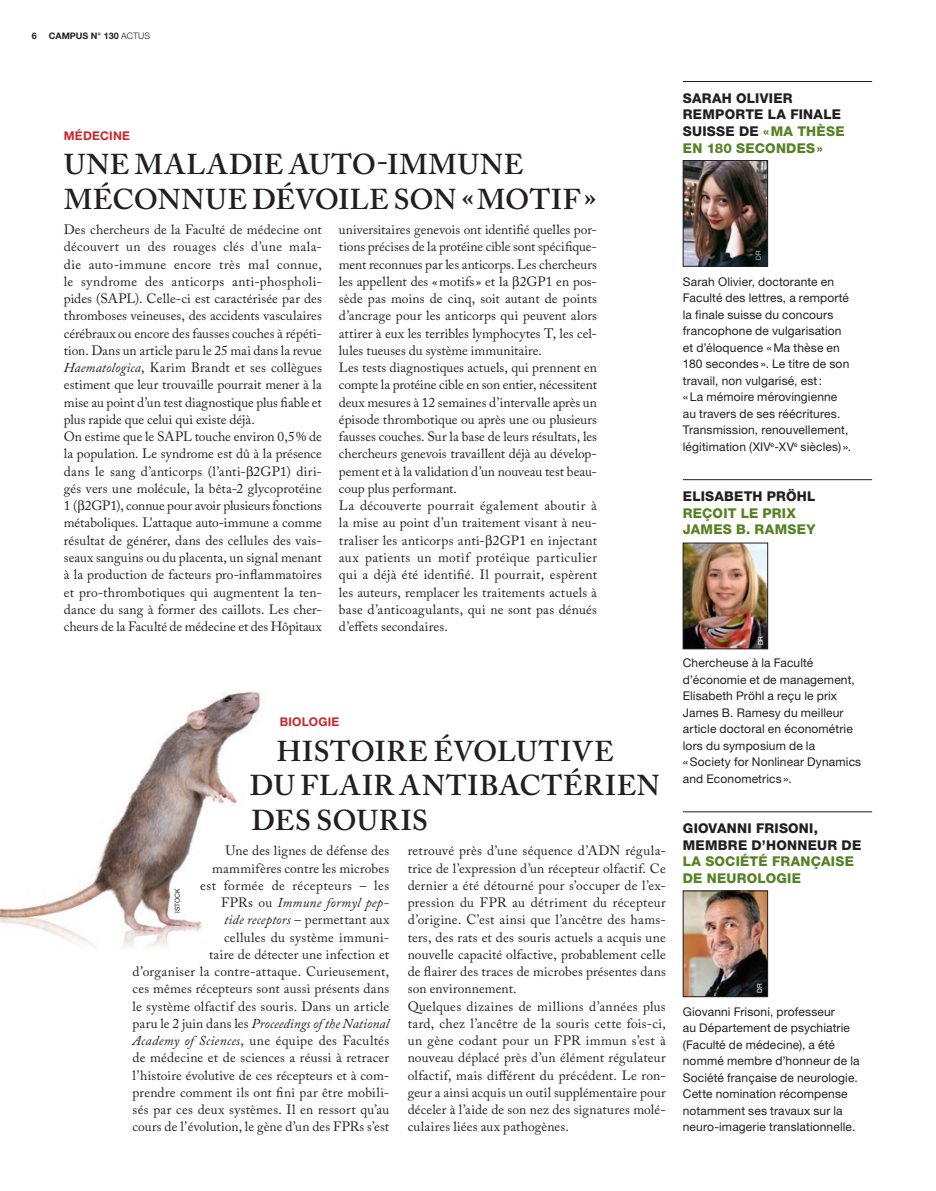
<style>
.page{position:relative;width:936px;height:1191px;background:#fff}
.page>*{position:absolute;margin:0;border:0;box-sizing:border-box;transform-origin:0 0}
._04_titre{font:600 28.5px/34.5px "Adobe Caslon Pro";letter-spacing:.015em;color:#231f20}
.texte_normal{font:13.5px/17.2px "Adobe Caslon Pro";letter-spacing:.01em;color:#231f20;text-align:justify}
._09_titre_brève_noir{font:800 13.5px/16.5px "Helvetica Neue";letter-spacing:.02em;color:#231f20}
._09_titre_brève_noir-2{font:800 13.5px/16.5px "Helvetica Neue";letter-spacing:.02em;color:#568225}
._10_texte_brève{font:12px/16.5px "Helvetica Neue";letter-spacing:.01em;color:#231f20}
._02_mot-clé_rouge{font:700 12px "Helvetica Neue";letter-spacing:.02em;color:#d1232a}
.folio_gauche{font:700 9px "Helvetica Neue";color:#231f20}
.crédit{font:6.75px "Helvetica Neue";letter-spacing:.01em;color:#231f20}
.t1{font:6.75px "Helvetica Neue";color:#fff}
.t2{font:300 6.75px "Helvetica Neue";color:#fff}
.s1{font-weight:300}
.s2{font-style:italic}
.s3{color:#568225}
.s4{color:#231f20}
</style>
<div class="page">
<hr style="left:682px;top:81px;width:190px;height:1px;background:#231f20">
<hr style="left:682px;top:479px;width:190px;height:1px;background:#231f20">
<hr style="left:682px;top:811px;width:190px;height:1px;background:#231f20">
<img style="left:684px;top:162px;width:81px;height:102px">
<div style="left:682px;top:160px;width:85px;height:106px;border:1px solid #231f20"></div>
<img style="left:684px;top:545px;width:81px;height:102px">
<div style="left:682px;top:543px;width:85px;height:106px;border:1px solid #231f20"></div>
<img style="left:684px;top:892px;width:81px;height:103px">
<div style="left:682px;top:890px;width:85px;height:107px;border:1px solid #231f20"></div>
<img style="left:0;top:691px;width:263px;height:256px">
<p class="folio_gauche" style="left:32px;top:30px;width:7px">6</p>
<p class="folio_gauche" style="left:49px;top:30px;width:103px">CAMPUS N° 130 <span class="s1">ACTUS</span></p>
<p class="_02_mot-clé_rouge" style="left:64px;top:128px;width:68px">MÉDECINE</p>
<p class="_04_titre" style="left:64px;top:147px;width:533px">UNE MALADIE AUTO-IMMUNE<br>MÉCONNUE DÉVOILE SON «MOTIF»</p>
<p class="texte_normal" style="left:64px;top:221px;width:259px">Des chercheurs de la Faculté de médecine ont découvert un des rouages clés d’une mala&shy;die auto-immune encore très mal connue, le syndrome des anticorps anti-phospholi&shy;pides (SAPL). Celle-ci est caractérisée par des thromboses veineuses, des accidents vasculaires cérébraux ou encore des fausses couches à répéti&shy;tion. Dans un article paru le 25 mai dans la revue <span class="s2">Haematologica</span>, Karim Brandt et ses collègues estiment que leur trouvaille pourrait mener à la mise au point d’un test diagnostique plus fiable et plus rapide que celui qui existe déjà.</p>
<p class="texte_normal" style="left:64px;top:428px;width:259px">On estime que le SAPL touche environ 0,5% de la population. Le syndrome est dû à la présence dans le sang d’anticorps (l’anti- 2GP1) diri&shy;gés vers une molécule, la bêta-2 glycoprotéine 1 ( 2GP1), connue pour avoir plusieurs fonctions métaboliques. L'attaque auto-immune a comme résultat de générer, dans des cellules des vais&shy;seaux sanguins ou du placenta, un signal menant à la production de facteurs pro-inflammatoires et pro-thrombotiques qui augmentent la ten&shy;dance du sang à former des caillots. Les cher&shy;cheurs de la Faculté de médecine et des Hôpitaux</p>
<p class="texte_normal" style="left:339px;top:221px;width:260px">universitaires genevois ont identifié quelles por&shy;tions précises de la protéine cible sont spécifique&shy;ment reconnues par les anticorps. Les chercheurs les appellent des «motifs» et la 2GP1 en pos&shy;sède pas moins de cinq, soit autant de points d’ancrage pour les anticorps qui peuvent alors attirer à eux les terribles lymphocytes T, les cel&shy;lules tueuses du système immunitaire.</p>
<p class="texte_normal" style="left:339px;top:359px;width:259px">Les tests diagnostiques actuels, qui prennent en compte la protéine cible en son entier, nécessitent deux mesures à 12 semaines d’intervalle après un épisode thrombotique ou après une ou plusieurs fausses couches. Sur la base de leurs résultats, les chercheurs genevois travaillent déjà au dévelop&shy;pement et à la validation d’un nouveau test beau&shy;coup plus performant.</p>
<p class="texte_normal" style="left:339px;top:497px;width:259px">La découverte pourrait également aboutir à la mise au point d’un traitement visant à neu&shy;traliser les anticorps anti- 2GP1 en injectant aux patients un motif protéique particulier qui a déjà été identifié. Il pourrait, espèrent les auteurs, remplacer les traitements actuels à base d’anticoagulants, qui ne sont pas dénués d’effets secondaires.</p>
<p class="_02_mot-clé_rouge" style="left:280px;top:714px;width:61px">BIOLOGIE</p>
<p class="_04_titre" style="left:250px;top:733px;width:411px;text-indent:27px">HISTOIRE ÉVOLUTIVE<br>DU FLAIR ANTIBACTÉRIEN<br>DES SOURIS</p>
<p class="texte_normal" style="left:133px;top:842px;width:258px;text-align:right">Une des lignes de défense des<br>mammifères contre les microbes<br>est formée de récepteurs – les<br>FPRs ou <span class="s2">Immune formyl pep-<br>tide receptors</span> – permettant aux<br>cellules du système immuni-<br>taire de détecter une infection et<br>d’organiser la contre-attaque. Curieusement, ces mêmes récepteurs sont aussi présents dans le système olfactif des souris. Dans un article paru le 2 juin dans les <span class="s2">Proceedings of the National Academy of Sciences</span>, une équipe des Facultés de médecine et de sciences a réussi à retracer l’histoire évolutive de ces récepteurs et à com&shy;prendre comment ils ont fini par être mobili&shy;sés par ces deux systèmes. Il en ressort qu’au cours de l’évolution, le gène d’un des FPRs s’est</p>
<p class="texte_normal" style="left:407px;top:842px;width:259px">retrouvé près d’une séquence d’ADN régula&shy;trice de l’expression d’un récepteur olfactif. Ce dernier a été détourné pour s’occuper de l’ex&shy;pression du FPR au détriment du récepteur d’origine. C’est ainsi que l’ancêtre des hams&shy;ters, des rats et des souris actuels a acquis une nouvelle capacité olfactive, probablement celle de flairer des traces de microbes présentes dans son environnement.</p>
<p class="crédit" style="left:172px;top:913px;width:26px;rotate:-90deg">ISTOCK</p>
<p class="texte_normal" style="left:407px;top:997px;width:259px">Quelques dizaines de millions d’années plus tard, chez l’ancêtre de la souris cette fois-ci, un gène codant pour un FPR immun s’est à nouveau déplacé près d’un élément régulateur olfactif, mais différent du précédent. Le ron&shy;geur a ainsi acquis un outil supplémentaire pour déceler à l’aide de son nez des signatures molé&shy;culaires liées aux pathogènes.</p>
<p class="_09_titre_brève_noir" style="left:682px;top:90px;width:163px">SARAH OLIVIER<br>REMPORTE LA FINALE<br>SUISSE DE <span class="s3">«MA THÈSE<br>EN 180 SECONDES»</span></p>
<p class="t2" style="left:754px;top:260px;width:11px;rotate:-90deg">DR</p>
<p class="_10_texte_brève" style="left:682px;top:273px;width:170px">Sarah Olivier, doctorante en<br>Faculté des lettres, a remporté la finale suisse du concours francophone de vulgarisation et d’éloquence «Ma thèse en<br>180 secondes». Le titre de son travail, non vulgarisé, est:<br>«La mémoire mérovingienne au travers de ses réécritures.<br>Transmission, renouvellement, légitimation (XIV<sup>e</sup>-XV<sup>e</sup> siècles) ».</p>
<p class="_09_titre_brève_noir-2" style="left:682px;top:488px;width:134px"><span class="s4">ELISABETH PRÖHL<br></span>REÇOIT LE PRIX<br>JAMES B. RAMSEY</p>
<p class="t1" style="left:755px;top:645px;width:11px;rotate:-90deg">DR</p>
<p class="_10_texte_brève" style="left:682px;top:654px;width:180px">Chercheuse à la Faculté d’économie et de management,<br>Elisabeth Pröhl a reçu le prix<br>James B. Ramesy du meilleur article doctoral en économétrie lors du symposium de la «Society for Nonlinear Dynamics and Econometrics».</p>
<p class="_09_titre_brève_noir" style="left:682px;top:820px;width:180px">GIOVANNI FRISONI,<br>MEMBRE D’HONNEUR DE<br><span class="s3">LA SOCIÉTÉ FRANÇAISE<br>DE NEUROLOGIE</span></p>
<p class="t1" style="left:755px;top:992px;width:11px;rotate:-90deg">DR</p>
<p class="_10_texte_brève" style="left:682px;top:1003px;width:178px">Giovanni Frisoni, professeur<br>au Département de psychiatrie (Faculté de médecine), a été nommé membre d’honneur de la<br>Société française de neurologie.<br>Cette nomination récompense notamment ses travaux sur la neuro-imagerie translationnelle.</p>
</div>
